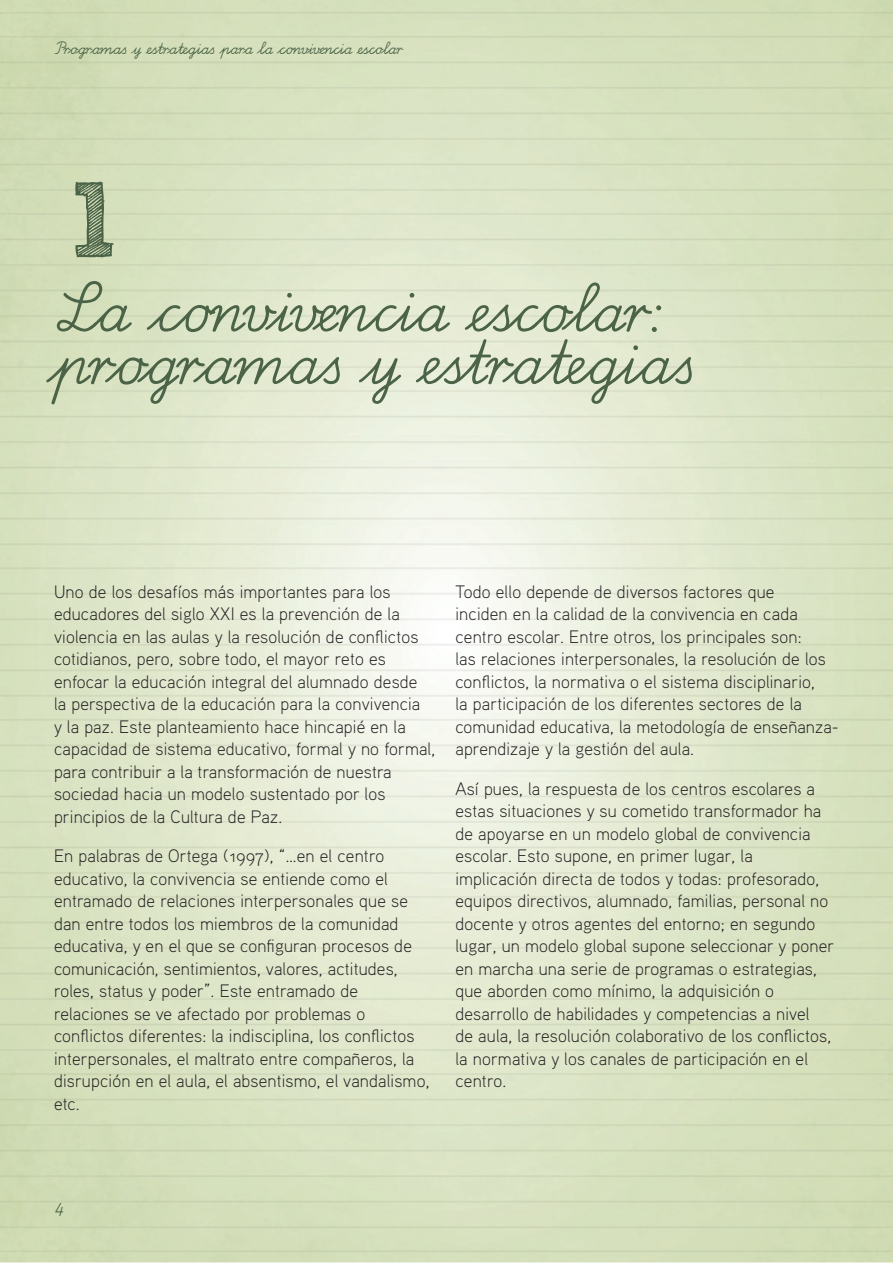
<style>
.page{position:relative;width:893px;height:1263px;background:#fff}
.page>*{position:absolute;margin:0;border:0;box-sizing:border-box;transform-origin:0 0}
.t1{font:108px "Sketch Rockwell";color:#4b6346}
.t2{font:72px/52.5px "LA El";color:#4b6346}
.t3{font:21px "LA El";color:#4b6346}
.t4{font:18px/22.5px "Aaux Pro Light OSF";letter-spacing:.01em;color:#231f20}
.t5{font:18px "LA El";color:#4b6346}
</style>
<div class="page">
<p class="t5" style="left:54px;top:38px;width:350px">Programas y estrategias para la convivencia escolar</p>
<h1 class="t1" style="left:70px;top:161px;width:48px">1</h1>
<h2 class="t2" style="left:54px;top:285px;width:642px">La convivencia escolar: programas y estrategias</h2>
<p class="t4" style="left:54px;top:579px;width:383px">Uno de los desafíos más importantes para los educadores del siglo XXI es la prevención de la violencia en las aulas y la resolución de conflictos cotidianos, pero, sobre todo, el mayor reto es enfocar la educación integral del alumnado desde<br>la perspectiva de la educación para la convivencia<br>y la paz. Este planteamiento hace hincapié en la capacidad de sistema educativo, formal y no formal, para contribuir a la transformación de nuestra sociedad hacia un modelo sustentado por los principios de la Cultura de Paz.</p>
<p class="t4" style="left:54px;top:844px;width:377px">En palabras de Ortega (1997), “…en el centro educativo, la convivencia se entiende como el entramado de relaciones interpersonales que se dan entre todos los miembros de la comunidad educativa, y en el que se configuran procesos de comunicación, sentimientos, valores, actitudes, roles, status y poder”. Este entramado de relaciones se ve afectado por problemas o conflictos diferentes: la indisciplina, los conflictos interpersonales, el maltrato entre compañeros, la disrupción en el aula, el absentismo, el vandalismo, etc.</p>
<p class="t4" style="left:455px;top:579px;width:385px">Todo ello depende de diversos factores que<br>inciden en la calidad de la convivencia en cada centro escolar. Entre otros, los principales son:<br>las relaciones interpersonales, la resolución de los conflictos, la normativa o el sistema disciplinario,<br>la participación de los diferentes sectores de la comunidad educativa, la metodología de enseñanza&shy;aprendizaje y la gestión del aula.</p>
<p class="t4" style="left:455px;top:776px;width:380px">Así pues, la respuesta de los centros escolares a estas situaciones y su cometido transformador ha de apoyarse en un modelo global de convivencia escolar. Esto supone, en primer lugar, la implicación directa de todos y todas: profesorado, equipos directivos, alumnado, familias, personal no docente y otros agentes del entorno; en segundo lugar, un modelo global supone seleccionar y poner en marcha una serie de programas o estrategias, que aborden como mínimo, la adquisición o desarrollo de habilidades y competencias a nivel<br>de aula, la resolución colaborativo de los conflictos, la normativa y los canales de participación en el centro.</p>
<p class="t3" style="left:54px;top:1197px;width:12px">4</p>
</div>
